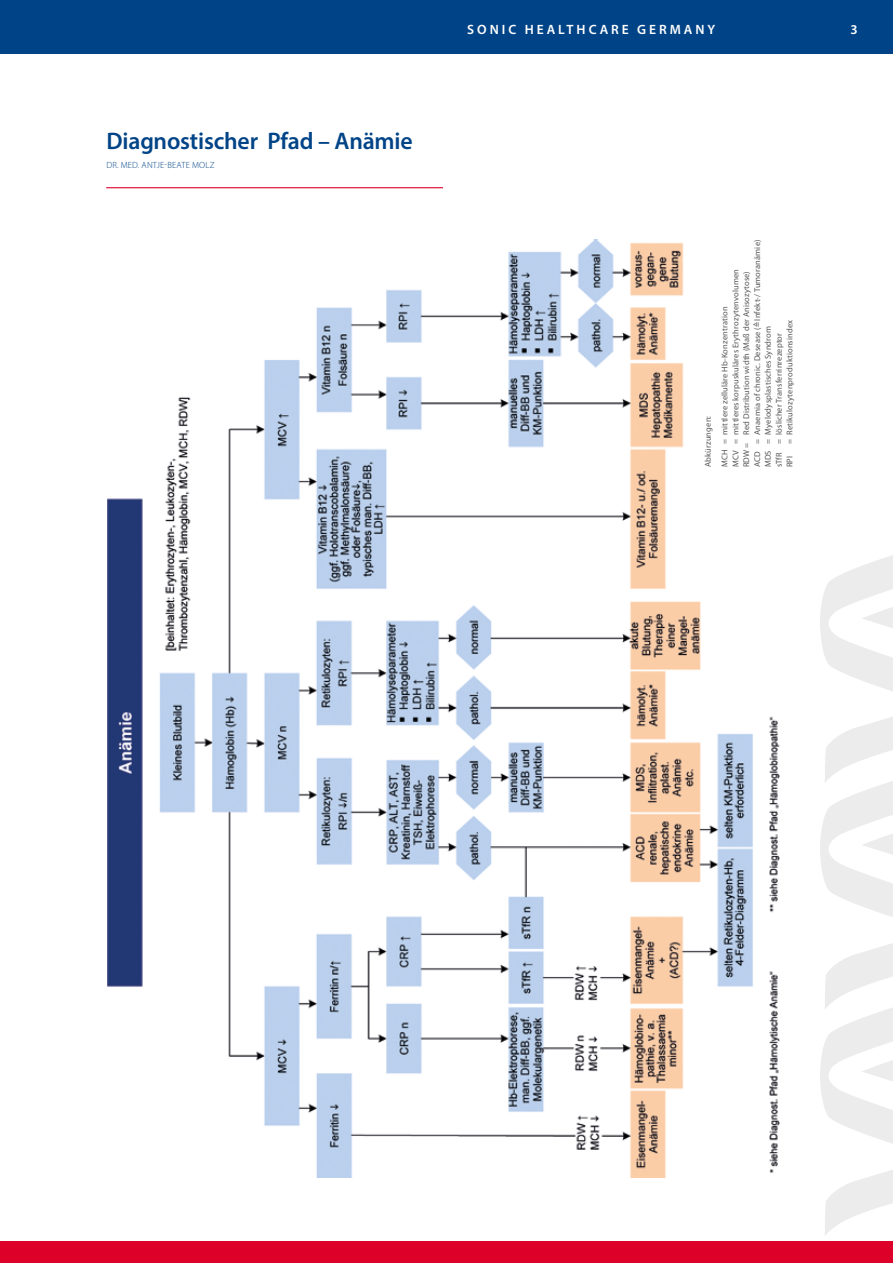
<style>
.page{position:relative;width:893px;height:1263px;background:#fff}
.page>*{position:absolute;margin:0;border:0;box-sizing:border-box;transform-origin:0 0}
.t1{font:600 24px "Myriad Pro";letter-spacing:-.01em;color:#004487}
.t2{font:600 13.5px "Myriad Pro";letter-spacing:.22em;color:#fff}
.t3{font:300 9px "Myriad Pro";letter-spacing:.02em;color:#004487}
.t4{font:8.4px/10.8px "Myriad Pro";letter-spacing:.015em;color:#565656}
.s1{font-family:"Menlo"}
</style>
<div class="page">
<div style="left:0;top:1242px;width:893px;height:21px;background:#dd0029"></div>
<div style="left:0;top:0;width:893px;height:53px;background:#004487"></div>
<hr style="left:106px;top:187px;width:337px;height:1px;background:#dd0029">
<img style="left:108px;top:239px;width:672px;height:939px">
<div style="left:744px;top:462px;width:48px;height:149px;background:#fff"></div>
<h1 class="t1" style="left:106px;top:125px;width:308px">Diagnostischer Pfad – Anämie</h1>
<p class="t3" style="left:106px;top:160px;width:110px">DR. MED. ANTJE-BEATE MOLZ</p>
<h2 class="t2" style="left:467px;top:21px;width:249px">SONIC HEALTHCARE GERMANY</h2>
<h2 class="t2" style="left:850px;top:21px;width:9px">3</h2>
<p class="t4" style="left:730px;top:467px;width:229px;rotate:-90deg">MCV = mittleres korpuskuläres Erythrozytenvolumen<br>RDW = Red Distribution width (Maß der Anisozytose)<br>ACD = Anaemia of chronic. Desease (<span class="s1">≙</span> Infekt-/ Tumoranämie)<br>MDS = Myelodysplastisches Syndrom<br>sTfR = löslicher Transferrinrezeptor<br>RPI</p>
<p class="t4" style="left:700px;top:467px;width:162px;line-height:16.8px;rotate:-90deg">Abkürzungen:<br>MCH = mittlere zelluläre Hb-Konzentration</p>
<p class="t4" style="left:784px;top:444px;width:126px;rotate:-90deg">= Retikulozytenproduktionsindex</p>
</div>
